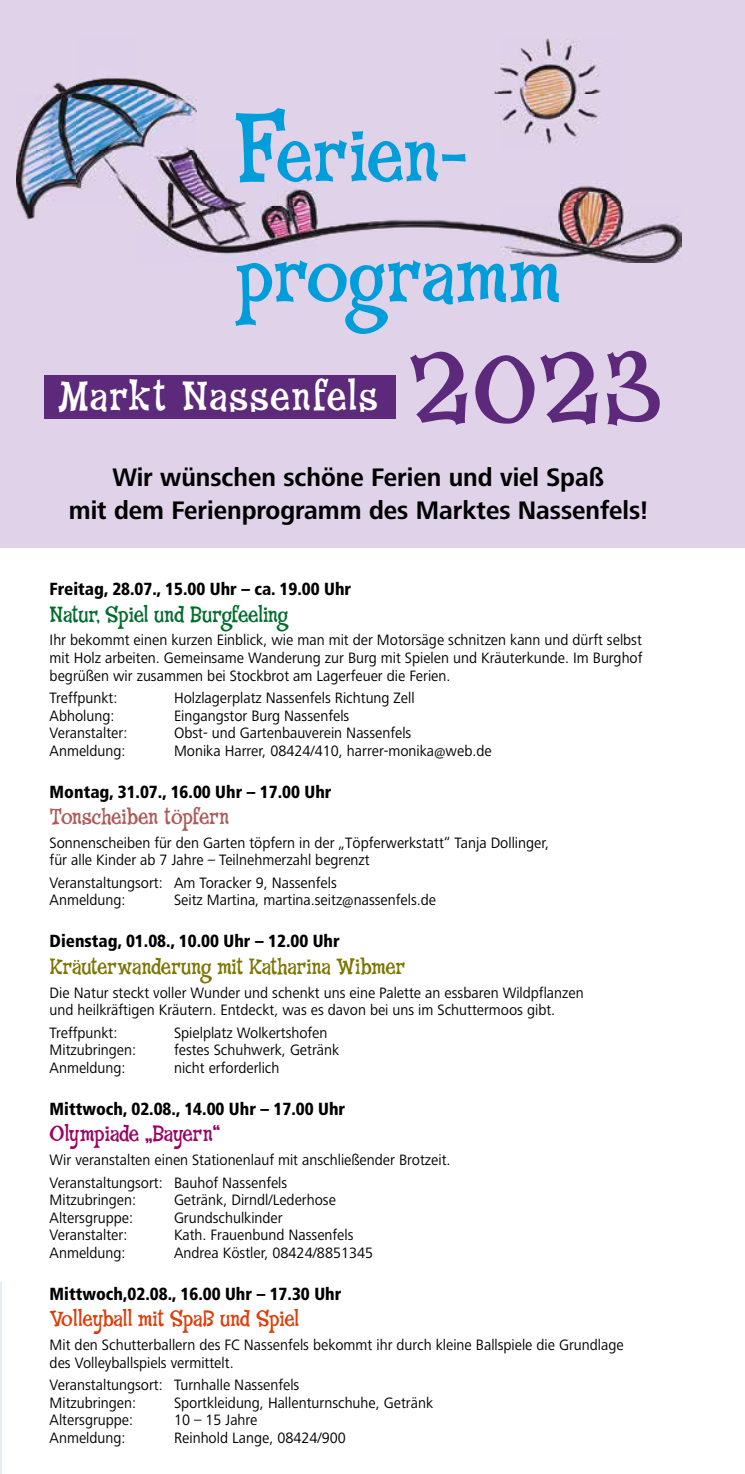
<style>
.page{position:relative;width:745px;height:1474px;background:#fff}
.page>*{position:absolute;margin:0;border:0;box-sizing:border-box;transform-origin:0 0}
.t1{font:105px "Fink Roman";color:#5d297b}
.t2{font:78.23px/120.4px "Fink Roman";letter-spacing:-.015em;color:#009ddb}
.t3{font:42px "Fink Roman";letter-spacing:.03em;color:#fff}
.t4{font:700 26.25px/33.2px "Frutiger Next LT";color:#000;text-align:center;scale:.95 1}
.t5{font:22.75px "Fink Roman";letter-spacing:-.02em;color:#7c7400;scale:.95 1}
.t6{font:22.75px "Fink Roman";letter-spacing:-.025em;color:#006c2c;scale:.95 1}
.t7{font:22.75px "Fink Roman";letter-spacing:-.02em;color:#dc3d0b;scale:.95 1}
.t8{font:22.75px "Fink Roman";letter-spacing:-.025em;color:#ac5b5a;scale:.95 1}
.t9{font:22.75px "Fink Roman";letter-spacing:-.015em;color:#9b0062;scale:.95 1}
.t10{font:900 condensed 17.5px "Frutiger LT";color:#000}
.t11{font:15.58px/17.5px "Frutiger Next LT";color:#000;scale:.95 1}
.s1{font-size:99.75px}
</style>
<div class="page">
<div style="left:0;top:0;width:744px;height:547px;background:#dfd2e9"></div>
<hr style="left:0;top:1282px;width:1px;height:191px;background:#e7ecf3">
<div style="left:45px;top:375px;width:351px;height:43px;background:#5d297b"></div>
<img style="left:16px;top:39px;width:665px;height:224px">
<h2 class="t2" style="left:233px;top:101px;width:329px"><span class="s1">F</span>erien&shy;programm</h2>
<h3 class="t3" style="left:57px;top:371px;width:321px">Markt Nassenfels</h3>
<h1 class="t1" style="left:407px;top:324px;width:256px">2023</h1>
<h3 class="t4" style="left:69px;top:461px;width:610px">Wir wünschen schöne Ferien und viel Spaß<br>mit dem Ferienprogramm des Marktes Nassenfels!</h3>
<p class="t10" style="left:50px;top:578px;width:303px">Freitag, 28.07., 15.00 Uhr – ca. 19.00 Uhr</p>
<h3 class="t6" style="left:50px;top:600px;width:252px">Natur, Spiel und Burgfeeling</h3>
<p class="t11" style="left:50px;top:631px;width:625px;text-align:justify">Ihr bekommt einen kurzen Einblick, wie man mit der Motorsäge schnitzen kann und dürft selbst mit Holz arbeiten. Gemeinsame Wanderung zur Burg mit Spielen und Kräuterkunde. Im Burghof begrüßen wir zusammen bei Stockbrot am Lagerfeuer die Ferien.</p>
<p class="t11" style="left:50px;top:689px;width:73px">Treffpunkt:</p>
<p class="t11" style="left:174px;top:689px;width:254px">Holzlagerplatz Nassenfels Richtung Zell</p>
<p class="t11" style="left:50px;top:706px;width:70px">Abholung:</p>
<p class="t11" style="left:174px;top:706px;width:186px">Eingangstor Burg Nassenfels</p>
<p class="t11" style="left:50px;top:724px;width:83px">Veranstalter:</p>
<p class="t11" style="left:174px;top:724px;width:251px">Obst- und Gartenbauverein Nassenfels</p>
<p class="t11" style="left:50px;top:741px;width:81px">Anmeldung:</p>
<p class="t11" style="left:174px;top:741px;width:335px">Monika Harrer, 08424/410, harrer-monika@web.de</p>
<p class="t10" style="left:50px;top:781px;width:283px">Montag, 31.07., 16.00 Uhr – 17.00 Uhr</p>
<h3 class="t8" style="left:50px;top:802px;width:191px">Tonscheiben töpfern</h3>
<p class="t11" style="left:50px;top:834px;width:527px">Sonnenscheiben für den Garten töpfern in der „Töpferwerkstatt“ Tanja Dollinger, für alle Kinder ab 7 Jahre – Teilnehmerzahl begrenzt</p>
<p class="t11" style="left:50px;top:874px;width:303px">Veranstaltungsort: Am Toracker 9, Nassenfels<br>Anmeldung:</p>
<p class="t11" style="left:174px;top:891px;width:277px">Seitz Martina, martina.seitz@nassenfels.de</p>
<p class="t10" style="left:50px;top:930px;width:291px">Dienstag, 01.08., 10.00 Uhr – 12.00 Uhr</p>
<h3 class="t5" style="left:50px;top:952px;width:376px">Kräuterwanderung mit Katharina Wibmer</h3>
<p class="t11" style="left:50px;top:984px;width:563px">Die Natur steckt voller Wunder und schenkt uns eine Palette an essbaren Wildpflanzen und heilkräftigen Kräutern. Entdeckt, was es davon bei uns im Schuttermoos gibt.</p>
<p class="t11" style="left:50px;top:1024px;width:73px">Treffpunkt:</p>
<p class="t11" style="left:174px;top:1024px;width:163px">Spielplatz Wolkertshofen</p>
<p class="t11" style="left:50px;top:1041px;width:93px">Mitzubringen:</p>
<p class="t11" style="left:174px;top:1041px;width:175px">festes Schuhwerk, Getränk</p>
<p class="t11" style="left:50px;top:1059px;width:81px">Anmeldung:</p>
<p class="t11" style="left:174px;top:1059px;width:112px">nicht erforderlich</p>
<p class="t10" style="left:50px;top:1098px;width:297px">Mittwoch, 02.08., 14.00 Uhr – 17.00 Uhr</p>
<h3 class="t9" style="left:50px;top:1120px;width:181px">Olympiade „Bayern“</h3>
<p class="t11" style="left:50px;top:1149px;width:423px;line-height:22.4px">Wir veranstalten einen Stationenlauf mit anschließender Brotzeit.<br>Veranstaltungsort: Bauhof Nassenfels</p>
<p class="t11" style="left:50px;top:1191px;width:93px">Mitzubringen:</p>
<p class="t11" style="left:174px;top:1191px;width:172px">Getränk, Dirndl/Lederhose</p>
<p class="t11" style="left:50px;top:1208px;width:89px">Altersgruppe:</p>
<p class="t11" style="left:174px;top:1208px;width:116px">Grundschulkinder</p>
<p class="t11" style="left:50px;top:1226px;width:83px">Veranstalter:</p>
<p class="t11" style="left:174px;top:1226px;width:190px">Kath. Frauenbund Nassenfels</p>
<p class="t11" style="left:50px;top:1243px;width:81px">Anmeldung:</p>
<p class="t11" style="left:174px;top:1243px;width:211px">Andrea Köstler, 08424/8851345</p>
<p class="t10" style="left:50px;top:1283px;width:293px">Mittwoch,02.08., 16.00 Uhr – 17.30 Uhr</p>
<h3 class="t7" style="left:50px;top:1305px;width:264px">Volleyball mit Spaß und Spiel</h3>
<p class="t11" style="left:50px;top:1336px;width:605px">Mit den Schutterballern des FC Nassenfels bekommt ihr durch kleine Ballspiele die Grundlage des Volleyballspiels vermittelt.</p>
<p class="t11" style="left:50px;top:1376px;width:264px">Veranstaltungsort: Turnhalle Nassenfels<br>Mitzubringen:</p>
<p class="t11" style="left:174px;top:1393px;width:274px">Sportkleidung, Hallenturnschuhe, Getränk</p>
<p class="t11" style="left:50px;top:1411px;width:89px">Altersgruppe:</p>
<p class="t11" style="left:174px;top:1411px;width:89px">10 – 15 Jahre</p>
<p class="t11" style="left:50px;top:1428px;width:81px">Anmeldung:</p>
<p class="t11" style="left:174px;top:1428px;width:182px">Reinhold Lange, 08424/900</p>
</div>
